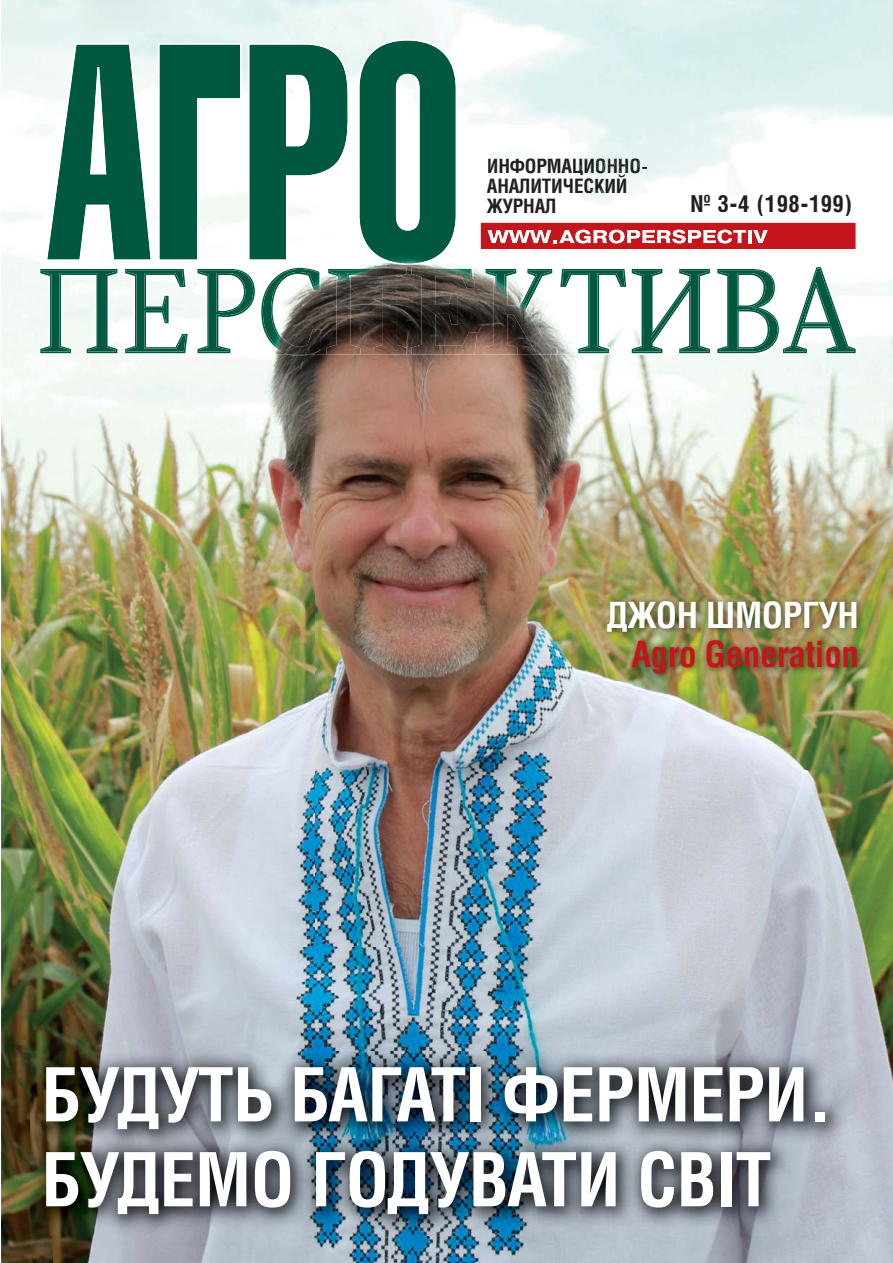
<style>
.page{position:relative;width:893px;height:1263px;background:#fff}
.page>*{position:absolute;margin:0;border:0;box-sizing:border-box;transform-origin:0 0}
.t1{font:700 72.15px/84.9px "AG Letterica Condensed";letter-spacing:-.01em;color:#fff}
.t2{font:700 34.95px "AG Letterica Condensed";letter-spacing:-.01em;color:#c4151c}
.t3{font:700 34.95px "AG Letterica Condensed";letter-spacing:-.01em;color:#fff}
.t4{font:700 22.5px "AG Letterica Condensed";letter-spacing:.025em;color:#231f20}
.t5{font:700 19.05px/20px "AG Letterica Condensed";letter-spacing:-.01em;color:#231f20}
.s1{color:#1f1e1e}
.s2{color:#201e1e}
.s3{color:#221f20}
.s4{color:#1e1e1e}
.s5{color:#1b1d1e}
.s6{font-family:"Myanmar Text";color:#1b1d1d}
.s7{font-family:"PT Sans Pro";font-weight:900}
</style>
<div class="page">
<img style="left:1px;top:0;width:315px;height:948px">
<img style="left:632px;top:0;width:261px;height:1053px">
<img style="left:316px;top:356px;width:316px;height:592px">
<img style="left:1px;top:948px;width:631px;height:105px">
<img style="left:1px;top:1053px;width:52px;height:210px">
<img style="left:843px;top:1053px;width:50px;height:210px">
<img style="left:53px;top:1235px;width:790px;height:28px">
<img style="left:692px;top:194px;width:36px;height:18px">
<svg style="left:731px;top:203px;width:6px;height:4px"></svg>
<img style="left:739px;top:194px;width:60px;height:22px">
<svg style="left:801px;top:203px;width:6px;height:4px"></svg>
<img style="left:810px;top:194px;width:41px;height:22px">
<img style="left:46px;top:39px;width:411px;height:226px">
<img style="left:489px;top:158px;width:151px;height:17px">
<img style="left:567px;top:175px;width:59px;height:1px">
<img style="left:39px;top:265px;width:818px;height:91px">
<img style="left:40px;top:267px;width:223px;height:87px">
<img style="left:263px;top:267px;width:593px;height:87px">
<div style="left:481px;top:223px;width:374px;height:26px;background:#c4151c"></div>
<svg style="left:488px;top:230px;width:265px;height:13px"></svg>
<img style="left:753px;top:230px;width:15px;height:13px">
<img style="left:602px;top:596px;width:262px;height:85px">
<img style="left:31px;top:1052px;width:815px;height:183px">
<p class="t5" style="left:487px;top:157px;width:163px">И<span class="s1">Н</span><span class="s2">Ф</span><span class="s3">О</span><span class="s2">Р</span><span class="s1">М</span><span class="s2">А</span> <span class="s4">И</span><span class="s5">ОННО</span><span class="s6">-<br></span>АНАЛИТИЧЕ<span class="s1">СКИЙ</span></p>
<p class="t5" style="left:572px;top:157px;width:13px">Ц</p>
<p class="t5" style="left:487px;top:197px;width:71px">ЖУРНАЛ</p>
<p class="t4" style="left:690px;top:193px;width:163px">№ 3<span class="s7">-</span><span class="s2">4</span> (198<span class="s7">-</span>199)</p>
<p class="t3" style="left:607px;top:598px;width:253px">ДЖОН ШМОРГУН</p>
<p class="t2" style="left:632px;top:638px;width:229px">Agro Generation</p>
<p class="t1" style="left:41px;top:1057px;width:792px">БУДУТЬ БАГАТІ ФЕРМЕРИ.<br>БУДЕМО ГОДУВАТИ СВІТ</p>
</div>
